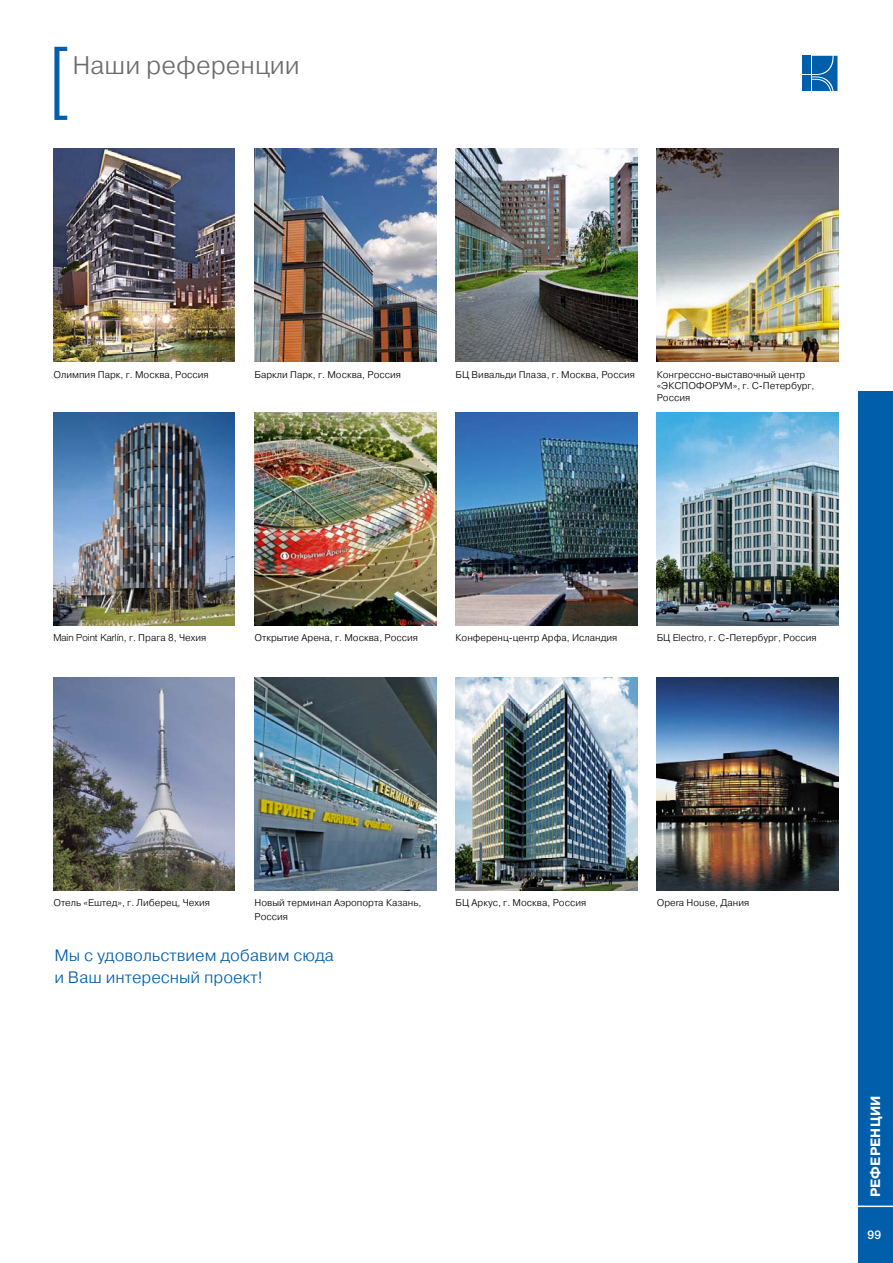
<style>
.page{position:relative;width:893px;height:1263px;background:#fff}
.page>*{position:absolute;margin:0;border:0;box-sizing:border-box;transform-origin:0 0}
.t1{font:25.5px "Pragmatica Light C";color:#6c6c6c}
.t2{font:16.5px/21.6px "Pragmatica Light C";color:#005eaa}
.t3{font:700 13.5px "Pragmatica";letter-spacing:.02em;color:#fff}
.t4{font:500 12px "Helvetica Neue CE";color:#fff}
.t5{font:9.75px/11.7px "Pragmatica Light C";color:#000}
.t6{font:300 9.75px "Helvetica Neue CE";color:#000}
.s1{font-family:"Pragmatica Light C";font-weight:400}
</style>
<div class="page">
<div style="left:859px;top:391px;width:34px;height:872px;background:#005eaa"></div>
<hr style="left:838px;top:1205px;width:55px;height:2px;background:#fff">
<svg style="left:802px;top:56px;width:35px;height:35px"></svg>
<svg style="left:54px;top:47px;width:13px;height:73px"></svg>
<img style="left:53px;top:412px;width:182px;height:213px">
<img style="left:657px;top:412px;width:181px;height:213px">
<img style="left:53px;top:149px;width:182px;height:212px">
<img style="left:254px;top:149px;width:182px;height:212px">
<img style="left:456px;top:149px;width:181px;height:212px">
<img style="left:456px;top:412px;width:181px;height:213px">
<img style="left:53px;top:677px;width:182px;height:213px">
<img style="left:657px;top:677px;width:181px;height:213px">
<img style="left:254px;top:412px;width:182px;height:213px">
<img style="left:254px;top:677px;width:182px;height:213px">
<img style="left:456px;top:677px;width:181px;height:213px">
<img style="left:657px;top:149px;width:181px;height:212px">
<h1 class="t1" style="left:72px;top:51px;width:229px">наши референции</h1>
<p class="t5" style="left:53px;top:368px;width:157px">Олимпия Парк, г. Москва, Россия</p>
<p class="t5" style="left:254px;top:368px;width:148px">Баркли Парк, г. Москва, Россия</p>
<p class="t5" style="left:456px;top:368px;width:181px">БЦ Вивальди Плаза, г. Москва, Россия</p>
<p class="t5" style="left:657px;top:368px;width:159px">Конгрессно-выставочный центр «ЭКСПОФОРУМ», г. С-Петербург,<br>Россия</p>
<p class="t6" style="left:53px;top:632px;width:154px">Main Point Karlín<span class="s1">, г. Прага 8, Чехия</span></p>
<p class="t5" style="left:657px;top:632px;width:162px">БЦ Electro, г. С-Петербург, Россия</p>
<p class="t5" style="left:254px;top:632px;width:165px">Открытие Арена, г. Москва, Россия</p>
<p class="t5" style="left:456px;top:632px;width:163px">Конференц-центр Арфа, Исландия</p>
<p class="t5" style="left:53px;top:897px;width:158px">Отель «Ештед», г. Либерец, Чехия</p>
<p class="t5" style="left:254px;top:896px;width:168px;line-height:13.5px">Новый терминал Аэропорта Казань,<br>Россия</p>
<h2 class="t2" style="left:54px;top:945px;width:281px">Мы с удовольствием добавим сюда и Ваш интересный проект!</h2>
<p class="t5" style="left:456px;top:897px;width:132px">БЦ Аркус, г. Москва, Россия</p>
<p class="t5" style="left:657px;top:897px;width:94px">Opera House, Дания</p>
<h3 class="t3" style="left:867px;top:1197px;width:103px;rotate:-90deg">Референции</h3>
<p class="t4" style="left:867px;top:1228px;width:15px">99</p>
</div>
